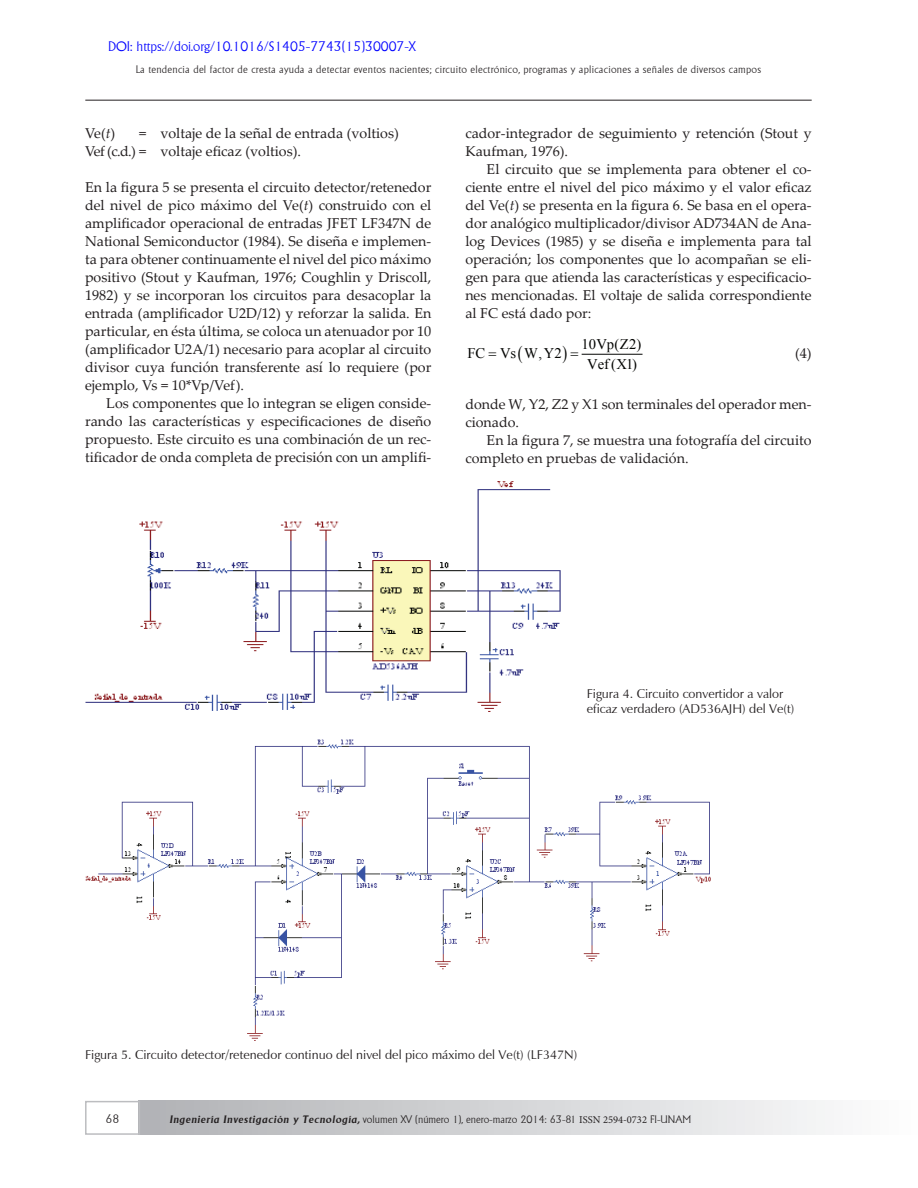
<style>
.page{position:relative;width:918px;height:1188px;background:#fff}
.page>*{position:absolute;margin:0;border:0;box-sizing:border-box;transform-origin:0 0}
.t1{font:14.7px "Times New Roman";letter-spacing:-.005em;color:#040503}
.t2{font:14.25px/18px "Palatino Linotype";color:#231f20}
.t3{font:300 13.5px "Adelon";color:#00f}
.t4{font:12.75px/15px "Zapf Humanist 601 BT";color:#231f20}
.t5{font:300 12px "Adelon";color:#231f20}
.t6{font:300 10.5px "Adelon";letter-spacing:.025em;color:#231f20}
.t7{font:300 10.5px "Adelon";color:#231f20}
.s1{font-style:italic}
.s2{font-weight:600;font-style:italic}
.s3{font-family:"Minion Pro";font-weight:400}
</style>
<div class="page">
<div style="left:138px;top:1101px;width:780px;height:34px;background:linear-gradient(to right,#b0b1b5,#fdfefe)"></div>
<hr style="left:85px;top:100px;width:727px;height:1px;background:#231f20">
<div style="left:85px;top:1101px;width:55px;height:34px;border:2px solid #bcbdc0"></div>
<hr style="left:582px;top:354px;width:60px;height:1px;background:#040503">
<img style="left:85px;top:481px;width:476px;height:231px">
<img style="left:85px;top:739px;width:626px;height:300px">
<p class="t3" style="left:108px;top:38px;width:310px">DOI: https://doi.org/10.1016/S1405-7743(15)30007-X</p>
<p class="t6" style="left:136px;top:63px;width:627px">La tendencia del factor de cresta ayuda a detectar eventos nacientes; circuito electrónico, programas y aplicaciones a señales de diversos campos</p>
<p class="t2" style="left:85px;top:124px;width:315px;text-indent:54px">= voltaje de la señal de entrada (voltios)<br>Vef (c.d.) = voltaje eficaz (voltios).</p>
<p class="t2" style="left:85px;top:178px;width:348px;text-align:justify">En la figura 5 se presenta el circuito detector/retenedor del nivel de pico máximo del Ve(<span class="s1">t</span>) construido con el amplificador operacional de entradas JFET LF347N de National Semiconductor (1984). Se diseña e implemen&shy;ta para obtener continuamente el nivel del pico máximo positivo (Stout y Kaufman, 1976; Coughlin y Driscoll, 1982) y se incorporan los circuitos para desacoplar la entrada (amplificador U2D/12) y reforzar la salida. En particular, en ésta última, se coloca un atenuador por 10 (amplificador U2A/1) necesario para acoplar al circuito divisor cuya función transferente así lo requiere (por ejemplo, Vs = 10*Vp/Vef).</p>
<p class="t2" style="left:85px;top:394px;width:348px;text-align:justify;text-indent:21px">Los componentes que lo integran se eligen conside&shy;rando las características y especificaciones de diseño propuesto. Este circuito es una combinación de un rec&shy;tificador de onda completa de precisión con un amplifi-</p>
<p class="t2" style="left:85px;top:124px;width:32px">Ve(<span class="s1">t</span>)</p>
<p class="t2" style="left:465px;top:124px;width:348px">cador-integrador de seguimiento y retención (Stout y<br>Kaufman, 1976).</p>
<p class="t2" style="left:465px;top:160px;width:348px;text-align:justify;text-indent:21px">El circuito que se implementa para obtener el co&shy;ciente entre el nivel del pico máximo y el valor eficaz del Ve(<span class="s1">t</span>) se presenta en la figura 6. Se basa en el opera&shy;dor analógico multiplicador/divisor AD734AN de Ana&shy;log Devices (1985) y se diseña e implementa para tal operación; los componentes que lo acompañan se eli&shy;gen para que atienda las características y especificacio&shy;nes mencionadas. El voltaje de salida correspondiente al FC está dado por:</p>
<p class="t1" style="left:582px;top:334px;width:61px">10Vp(Z2)</p>
<p class="t1" style="left:468px;top:343px;width:96px">FC Vs W,Y2</p>
<p class="t1" style="left:587px;top:355px;width:51px">Vef (X1)</p>
<p class="t2" style="left:795px;top:344px;width:18px">(4)</p>
<p class="t2" style="left:465px;top:394px;width:348px">donde W, Y2, Z2 y X1 son terminales del operador men&shy;cionado.</p>
<p class="t2" style="left:465px;top:430px;width:348px;text-indent:21px">En la figura 7, se muestra una fotografía del circuito completo en pruebas de validación.</p>
<p class="t4" style="left:587px;top:687px;width:209px">Figura 4. Circuito convertidor a valor eficaz verdadero (AD536AJH) del Ve(t)</p>
<p class="t4" style="left:85px;top:1047px;width:494px">Figura 5. Circuito detector/retenedor continuo del nivel del pico máximo del Ve(t) (LF347N)</p>
<p class="t5" style="left:106px;top:1112px;width:15px">68</p>
<p class="t7" style="left:169px;top:1113px;width:523px"><span class="s2">Ingeniería Investigación y Tecnología,</span> volumen XV (número 1), enero-marzo 2014: 63-81 <span class="s3">ISSN 2594-0732</span> FI-UNAM</p>
</div>
